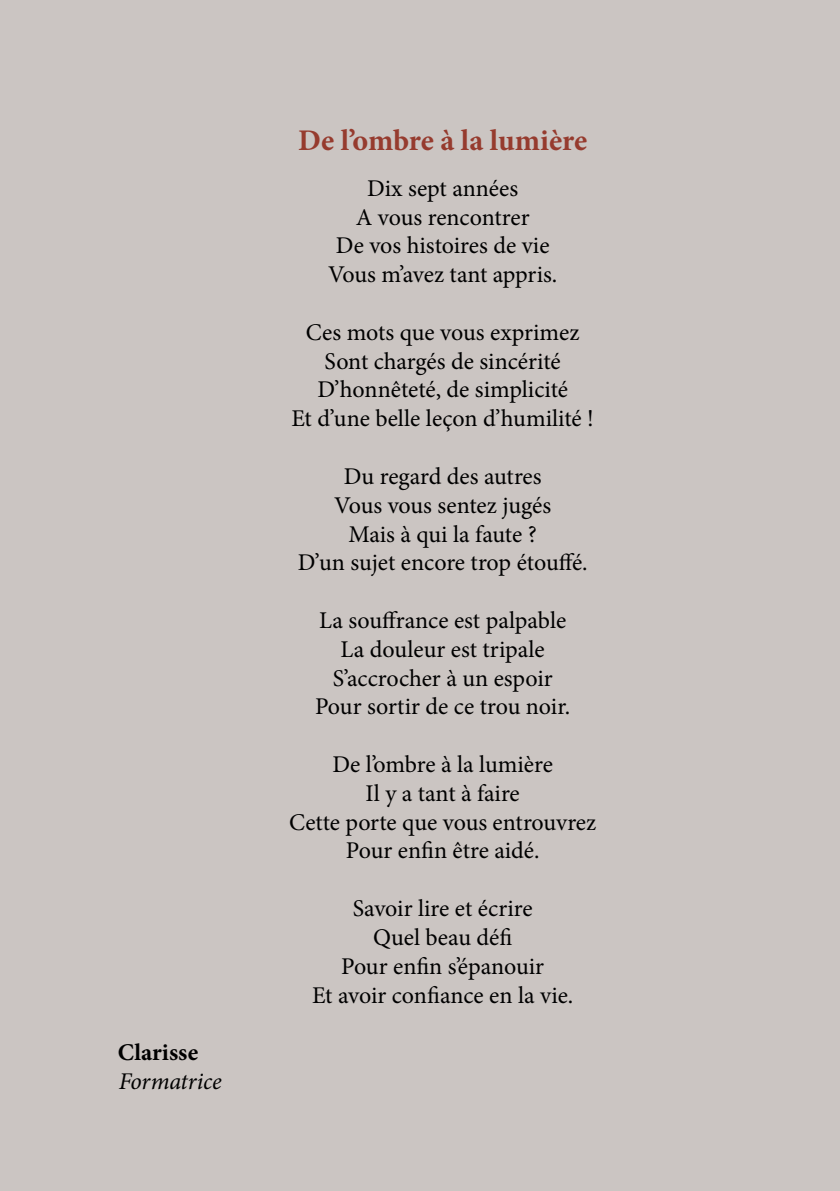
<style>
.page{position:relative;width:840px;height:1191px;background:#fff}
.page>*{position:absolute;margin:0;border:0;box-sizing:border-box;transform-origin:0 0}
.t1{font:700 30px "Minion Pro";letter-spacing:-.005em;color:#963b2e}
.t2{font:24px/28.8px "Minion Pro";color:#000;text-align:center}
.t3{font:italic 24px "Minion Pro";letter-spacing:-.005em;color:#000}
.t4{font:700 24px "Minion Pro";color:#000}
</style>
<div class="page">
<div style="left:0;top:0;width:839px;height:1191px;background:#cbc5c2"></div>
<p class="t4" style="left:118px;top:1035px;width:82px">Clarisse</p>
<p class="t3" style="left:119px;top:1064px;width:105px">Formatrice</p>
<p class="t1" style="left:298px;top:119px;width:290px">De l’ombre à la lumière</p>
<p class="t2" style="left:328px;top:174px;width:231px">Dix sept années<br>A vous rencontrer<br>De vos histoires de vie<br>Vous m’avez tant appris.</p>
<p class="t2" style="left:291px;top:318px;width:304px">Ces mots que vous exprimez<br>Sont chargés de sincérité<br>D’honnêteté, de simplicité<br>Et d’une belle leçon d’humilité !</p>
<p class="t2" style="left:297px;top:462px;width:291px">Du regard des autres<br>Vous vous sentez jugés<br>Mais à qui la faute ?<br>D’un sujet encore trop étouffé.</p>
<p class="t2" style="left:315px;top:606px;width:256px">La souffrance est palpable<br>La douleur est tripale<br>S’accrocher à un espoir<br>Pour sortir de ce trou noir.</p>
<p class="t2" style="left:289px;top:750px;width:309px">De l’ombre à la lumière<br>Il y a tant à faire<br>Cette porte que vous entrouvrez<br>Pour enfin être aidé.</p>
<p class="t2" style="left:312px;top:894px;width:262px">Savoir lire et écrire<br>Quel beau défi<br>Pour enfin s’épanouir<br>Et avoir confiance en la vie.</p>
</div>
